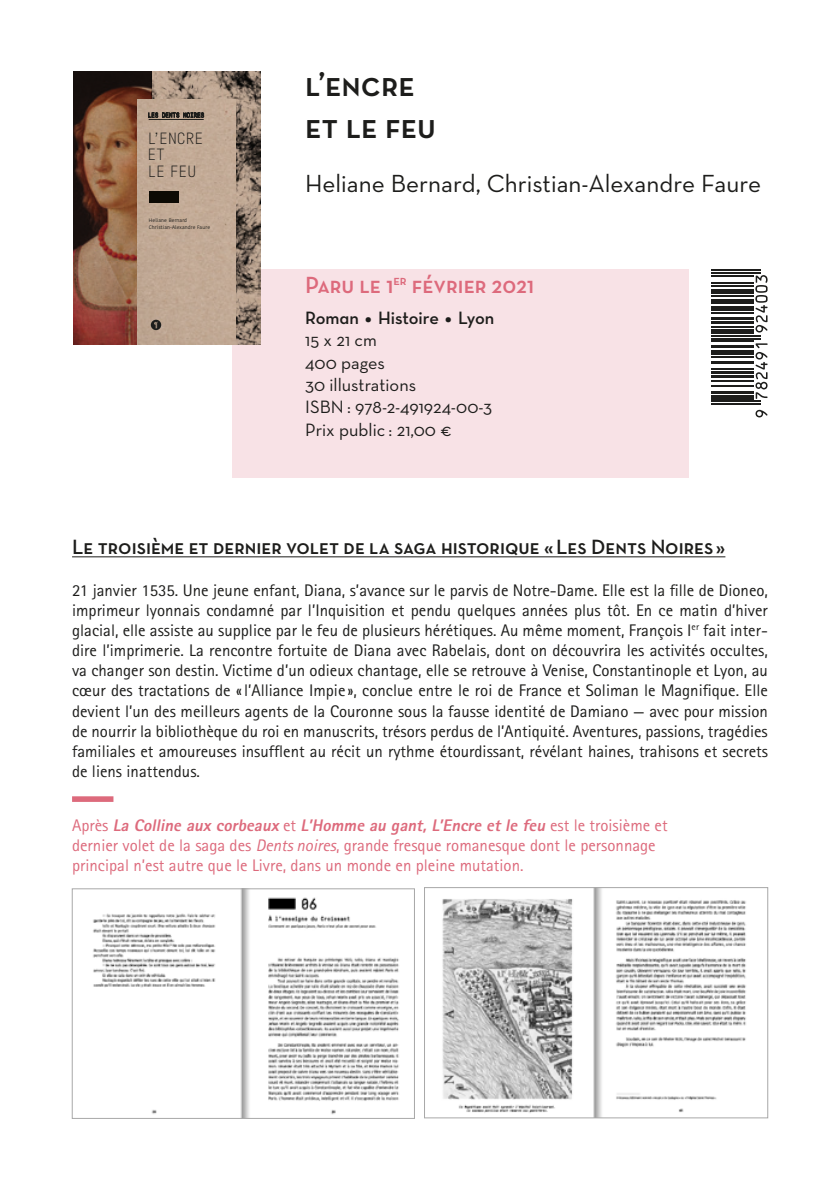
<style>
.page{position:relative;width:840px;height:1191px;background:#fff}
.page>*{position:absolute;margin:0;border:0;box-sizing:border-box;transform-origin:0 0}
.titre{font:35px/42px "Neutra Text Demi SC";color:#1d1d1b}
.auteurs{font:25.2px "Neutra Text";color:#1d1d1b}
.parution{font:23.8px "Neutra Text Demi SC";color:#dd6a7c}
.t1{font:21px "Neutra Text Demi SC";color:#1d1d1b}
.infos{font:18.2px "Neutra Text";color:#1d1d1b}
.infos-2{font:18.2px/22.4px "Neutra Text Demi Alt";color:#1d1d1b}
.texte_courant{font:16.8px/20.2px "Rotis Sans Serif Std";color:#1d1d1b;text-align:justify}
.resumé{font:16.8px/20.2px "Rotis Sans Serif Std";color:#dd6a7c}
.t2{font:300 16px/16.4px "Fabrikat Mono";color:#1d1d1b}
.t3{font:5px/6.8px "Kohinoor Bangla";letter-spacing:.02em;color:#1d1d1b}
.s1{font-family:"Work Sans";font-weight:600}
.s2{font-family:"Neutra Text"}
.s3{font-weight:800;font-style:italic}
.s4{font-style:italic}
</style>
<div class="page">
<div style="left:232px;top:269px;width:456px;height:209px;background:#f8e2e6"></div>
<hr style="left:72px;top:556px;width:653px;height:1px;background:#1d1d1b">
<img style="left:73px;top:72px;width:187px;height:272px">
<div style="left:137px;top:99px;width:98px;height:245px;background:#c1a995"></div>
<svg style="left:151px;top:320px;width:10px;height:10px"></svg>
<svg style="left:148px;top:113px;width:56px;height:4px"></svg>
<hr style="left:148px;top:119px;width:56px;height:1px;background:#1d1d1b">
<div style="left:149px;top:192px;width:29px;height:11px;background:#0c0a04"></div>
<img style="left:93px;top:890px;width:306px;height:226px">
<div style="left:72px;top:888px;width:342px;height:230px;border:1px solid #a8a8a8"></div>
<img style="left:442px;top:889px;width:304px;height:227px">
<div style="left:424px;top:887px;width:343px;height:231px;border:1px solid #a8a8a8"></div>
<svg style="left:711px;top:269px;width:50px;height:149px"></svg>
<svg style="left:755px;top:410px;width:12px;height:7px"></svg>
<hr style="left:711px;top:403px;width:49px;height:2px;background:#1d1d1b">
<hr style="left:711px;top:400px;width:49px;height:2px;background:#1d1d1b">
<hr style="left:711px;top:395px;width:42px;height:4px;background:#1d1d1b">
<hr style="left:711px;top:390px;width:42px;height:3px;background:#1d1d1b">
<hr style="left:711px;top:385px;width:42px;height:1px;background:#1d1d1b">
<hr style="left:711px;top:381px;width:42px;height:1px;background:#1d1d1b">
<hr style="left:711px;top:375px;width:42px;height:3px;background:#1d1d1b">
<hr style="left:711px;top:371px;width:42px;height:3px;background:#1d1d1b">
<hr style="left:711px;top:368px;width:42px;height:1px;background:#1d1d1b">
<hr style="left:711px;top:361px;width:42px;height:2px;background:#1d1d1b">
<hr style="left:711px;top:356px;width:42px;height:2px;background:#1d1d1b">
<hr style="left:711px;top:351px;width:42px;height:4px;background:#1d1d1b">
<svg style="left:755px;top:343px;width:12px;height:56px"></svg>
<hr style="left:711px;top:345px;width:42px;height:3px;background:#1d1d1b">
<hr style="left:711px;top:341px;width:42px;height:1px;background:#1d1d1b">
<hr style="left:711px;top:338px;width:49px;height:1px;background:#1d1d1b">
<hr style="left:711px;top:335px;width:49px;height:1px;background:#1d1d1b">
<div style="left:711px;top:329px;width:42px;height:5px;background:#1d1d1b"></div>
<hr style="left:711px;top:326px;width:42px;height:2px;background:#1d1d1b">
<hr style="left:711px;top:321px;width:42px;height:3px;background:#1d1d1b">
<hr style="left:711px;top:316px;width:42px;height:3px;background:#1d1d1b">
<hr style="left:711px;top:312px;width:42px;height:2px;background:#1d1d1b">
<hr style="left:711px;top:307px;width:42px;height:4px;background:#1d1d1b">
<div style="left:711px;top:299px;width:42px;height:5px;background:#1d1d1b"></div>
<hr style="left:711px;top:295px;width:42px;height:2px;background:#1d1d1b">
<hr style="left:711px;top:290px;width:42px;height:4px;background:#1d1d1b">
<hr style="left:711px;top:285px;width:42px;height:2px;background:#1d1d1b">
<svg style="left:755px;top:275px;width:12px;height:57px"></svg>
<hr style="left:711px;top:282px;width:42px;height:2px;background:#1d1d1b">
<hr style="left:711px;top:275px;width:42px;height:2px;background:#1d1d1b">
<hr style="left:711px;top:272px;width:49px;height:2px;background:#1d1d1b">
<hr style="left:711px;top:270px;width:49px;height:1px;background:#1d1d1b">
<div style="left:72px;top:796px;width:41px;height:6px;background:#dd6a7c"></div>
<p class="t2" style="left:147px;top:130px;width:57px">L’ENCRE<br>ET<br>LE FEU</p>
<p class="t3" style="left:149px;top:216px;width:63px">Heliane Bernard<br>Christian-Alexandre Faure</p>
<p class="titre" style="left:305px;top:63px;width:132px">l’encre et le feu</p>
<p class="auteurs" style="left:305px;top:168px;width:457px">Heliane Bernard, Christian-Alexandre Faure</p>
<p class="parution" style="left:305px;top:271px;width:230px">Paru le 1<sup>er</sup> février 2021</p>
<p class="infos-2" style="left:305px;top:306px;width:190px">Roman <span class="s1">•</span> Histoire <span class="s1">•</span> Lyon<br><span class="s2">15 x 21 cm</span></p>
<p class="infos" style="left:305px;top:351px;width:81px">400 pages</p>
<p class="infos" style="left:305px;top:374px;width:112px">30 illustrations</p>
<p class="infos" style="left:305px;top:396px;width:188px">ISBN : 978-2-491924-00-3</p>
<p class="infos" style="left:305px;top:418px;width:148px">Prix public : 21,00 €</p>
<p class="t1" style="left:72px;top:534px;width:654px">Le troisième et dernier volet de la saga historique «Les Dents Noires »</p>
<p class="texte_courant" style="left:72px;top:579px;width:697px">21 janvier 1535. Une jeune enfant, Diana, s’avance sur le parvis de Notre-Dame. Elle est la fille de Dioneo, imprimeur lyonnais condamné par l’Inquisition et pendu quelques années plus tôt. En ce matin d’hiver glacial, elle assiste au supplice par le feu de plusieurs hérétiques. Au même moment, François I<sup>er</sup> fait inter&shy;dire l’imprimerie. La rencontre fortuite de Diana avec Rabelais, dont on découvrira les activités occultes, va changer son destin. Victime d’un odieux chantage, elle se retrouve à Venise, Constantinople et Lyon, au cœur des tractations de «l’Alliance Impie », conclue entre le roi de France et Soliman le Magnifique. Elle devient l’un des meilleurs agents de la Couronne sous la fausse identité de Damiano — avec pour mission de nourrir la bibliothèque du roi en manuscrits, trésors perdus de l’Antiquité. Aventures, passions, tragédies familiales et amoureuses insufflent au récit un rythme étourdissant, révélant haines, trahisons et secrets de liens inattendus.</p>
<p class="resumé" style="left:72px;top:814px;width:596px">A p r è s <span class="s3">La Colline aux corbeaux</span> e t <span class="s3">L’Homme au gant, L’Encre et le feu</span> e s t l e t ro i s i è m e e t dernier volet de la saga des <span class="s4">Dents noires</span>, grande fresque romanesque dont le personnage principal n’est autre que le Livre, dans un monde en pleine mutation.</p>
</div>
